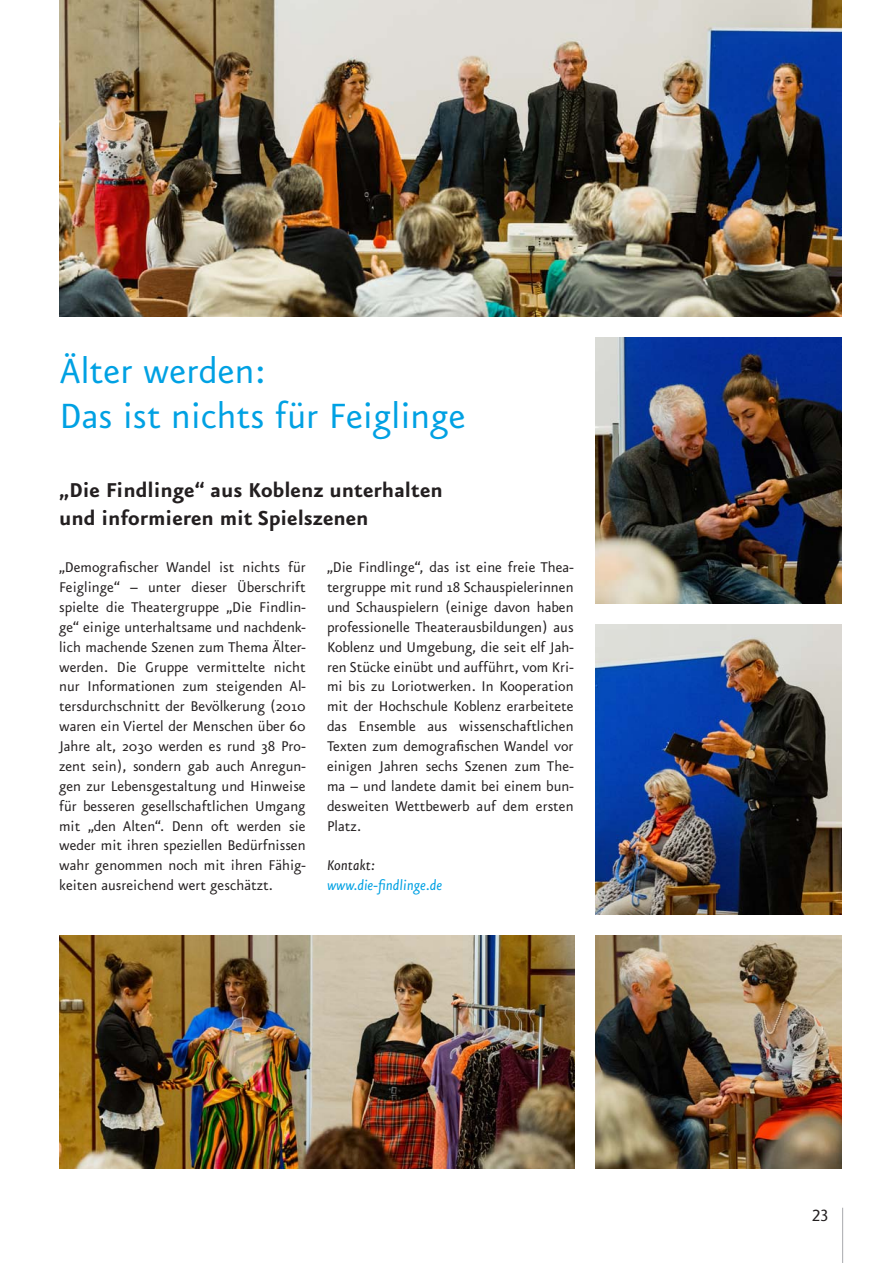
<style>
.page{position:relative;width:893px;height:1263px;background:#fff}
.page>*{position:absolute;margin:0;border:0;box-sizing:border-box;transform-origin:0 0}
.t1{font:42px/45px "Eureka Sans OT";color:#00a1e3}
.t2{font:700 24px/28.5px "Eureka Sans OT";color:#231f20}
.t3{font:19.5px "Eureka Sans OT";color:#231f20}
.t4{font:16.8px/20px "Eureka Sans OT";color:#231f20;text-align:justify}
.t5{font:italic 16.8px "Eureka Sans OT";color:#00a1e3}
.t6{font:italic 16.8px "Eureka Sans OT";color:#231f20}
</style>
<div class="page">
<hr style="left:842px;top:1208px;width:1px;height:55px;background:#a8a9ad">
<img style="left:60px;top:0;width:782px;height:317px">
<img style="left:60px;top:935px;width:514px;height:233px">
<img style="left:595px;top:338px;width:247px;height:266px">
<img style="left:595px;top:935px;width:247px;height:233px">
<img style="left:595px;top:624px;width:247px;height:290px">
<h1 class="t1" style="left:60px;top:349px;width:408px">Älter werden:<br>Das ist nichts für Feiglinge</h1>
<h2 class="t2" style="left:59px;top:476px;width:385px">„Die Findlinge“ aus Koblenz unterhalten und informieren mit Spielszenen</h2>
<p class="t4" style="left:59px;top:558px;width:248px">„Demografischer Wandel ist nichts für Feiglinge“ – unter dieser Überschrift spielte die Theatergruppe „Die Findlin&shy;ge“ einige unterhaltsame und nachdenk&shy;lich machende Szenen zum Thema Älter&shy;werden. Die Gruppe vermittelte nicht nur Informationen zum steigenden Al&shy;tersdurchschnitt der Bevölkerung (2010 waren ein Viertel der Menschen über 60<br>Jahre alt, 2030 werden es rund 38 Pro&shy;zent sein), sondern gab auch Anregun&shy;gen zur Lebensgestaltung und Hinweise für besseren gesellschaftlichen Umgang mit „den Alten“. Denn oft werden sie weder mit ihren speziellen Bedürfnissen wahr genommen noch mit ihren Fähig&shy;keiten ausreichend wert geschätzt.</p>
<p class="t4" style="left:327px;top:558px;width:248px">„Die Findlinge“, das ist eine freie Thea&shy;tergruppe mit rund 18 Schauspielerinnen und Schauspielern (einige davon haben professionelle Theaterausbildungen) aus Koblenz und Umgebung, die seit elf Jah&shy;ren Stücke einübt und aufführt, vom Kri&shy;mi bis zu Loriotwerken. In Kooperation mit der Hochschule Koblenz erarbeitete das Ensemble aus wissenschaftlichen Texten zum demografischen Wandel vor einigen Jahren sechs Szenen zum The&shy;ma – und landete damit bei einem bun&shy;desweiten Wettbewerb auf dem ersten Platz.</p>
<p class="t6" style="left:327px;top:857px;width:50px">Kontakt:</p>
<p class="t5" style="left:327px;top:877px;width:117px">www.die-findlinge.de</p>
<p class="t3" style="left:812px;top:1205px;width:18px">23</p>
</div>
